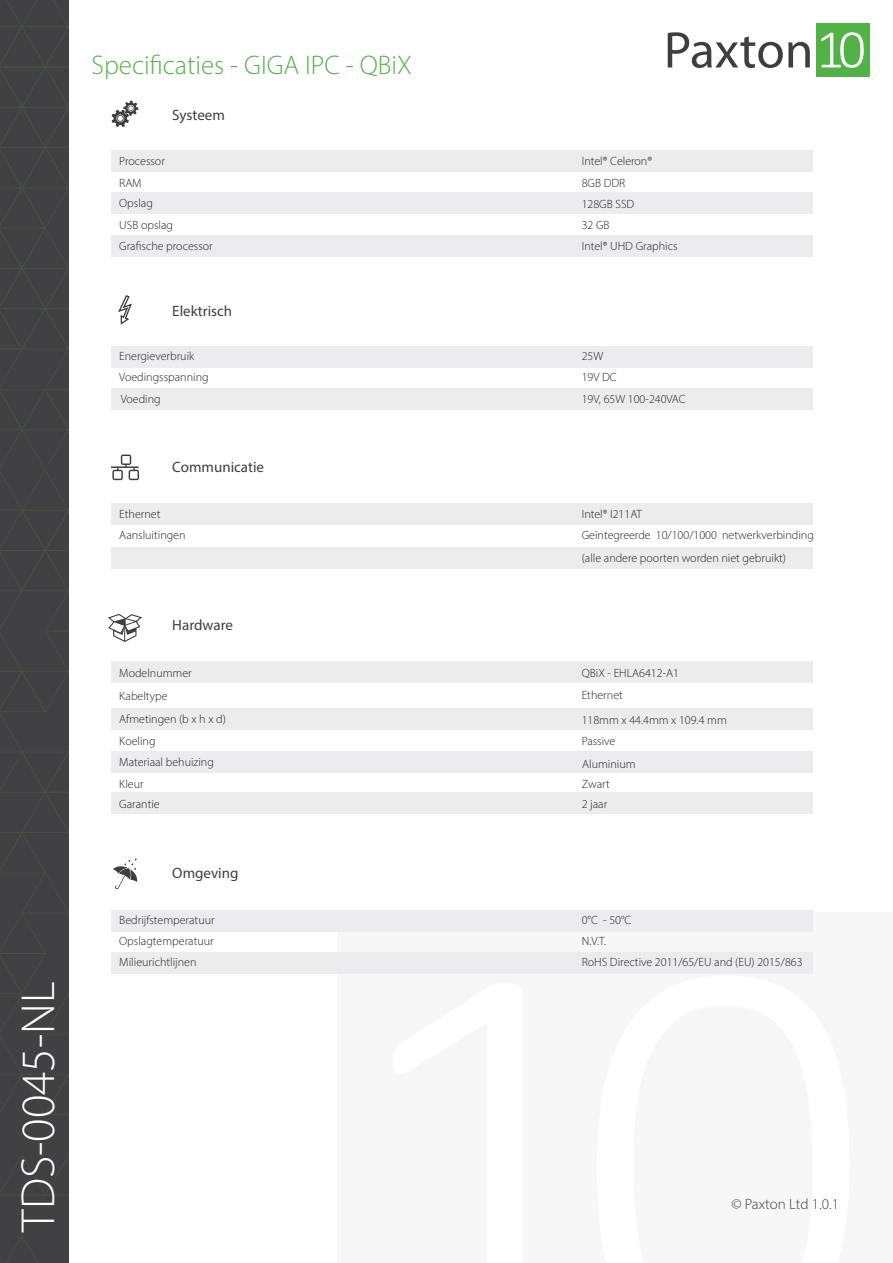
<style>
.page{position:relative;width:893px;height:1263px;background:#fff}
.page>*{position:absolute;margin:0;border:0;box-sizing:border-box;transform-origin:0 0}
.t1{font:300 48px "Myriad Pro";color:#fff}
.t2{font:300 27px "Myriad Pro";color:#53b247}
.t3{font:15px "Myriad Pro";color:#3e3e3f}
.t4{font:300 15px "Myriad Pro";letter-spacing:-.005em;color:#3e3e3f}
.Specs_body_text{font:300 12px/22.5px "Myriad Pro";color:#231f20}
</style>
<div class="page">
<div style="left:0;top:0;width:69px;height:1263px;background:#414042"></div>
<svg style="left:6px;top:1236px;width:32px;height:27px"></svg>
<svg style="left:0;top:0;width:69px;height:1196px"></svg>
<div style="left:337px;top:913px;width:556px;height:350px;background:#f7f7f8"></div>
<div style="left:816px;top:23px;width:53px;height:54px;background:#53b247"></div>
<svg style="left:821px;top:32px;width:43px;height:36px"></svg>
<svg style="left:668px;top:32px;width:142px;height:36px"></svg>
<div style="left:111px;top:547px;width:702px;height:21px;background:#ececee"></div>
<svg style="left:113px;top:858px;width:24px;height:31px"></svg>
<div style="left:111px;top:193px;width:702px;height:21px;background:#ececee"></div>
<div style="left:111px;top:150px;width:702px;height:21px;background:#ececee"></div>
<div style="left:111px;top:346px;width:702px;height:21px;background:#ececee"></div>
<div style="left:111px;top:504px;width:702px;height:21px;background:#ececee"></div>
<div style="left:111px;top:662px;width:702px;height:21px;background:#ececee"></div>
<div style="left:111px;top:910px;width:702px;height:21px;background:#ececee"></div>
<div style="left:111px;top:235px;width:702px;height:22px;background:#ececee"></div>
<div style="left:111px;top:389px;width:702px;height:21px;background:#ececee"></div>
<div style="left:111px;top:709px;width:702px;height:21px;background:#ececee"></div>
<div style="left:111px;top:793px;width:702px;height:21px;background:#ececee"></div>
<div style="left:111px;top:751px;width:702px;height:21px;background:#ececee"></div>
<div style="left:111px;top:952px;width:702px;height:22px;background:#ececee"></div>
<svg style="left:108px;top:614px;width:34px;height:28px"></svg>
<svg style="left:111px;top:454px;width:28px;height:26px"></svg>
<svg style="left:118px;top:295px;width:14px;height:30px"></svg>
<svg style="left:112px;top:101px;width:26px;height:26px"></svg>
<p class="t1" style="left:9px;top:1232px;width:252px;rotate:-90deg">TDS-0045-NL</p>
<p class="t2" style="left:92px;top:49px;width:322px">Specificaties - GIGA IPC - QBiX</p>
<p class="t3" style="left:172px;top:105px;width:54px">Systeem</p>
<p class="Specs_body_text" style="left:119px;top:150px;width:47px">Processor</p>
<p class="Specs_body_text" style="left:582px;top:150px;width:72px">Intel® Celeron®</p>
<p class="Specs_body_text" style="left:119px;top:171px;width:24px">RAM</p>
<p class="Specs_body_text" style="left:119px;top:192px;width:35px">Opslag</p>
<p class="Specs_body_text" style="left:119px;top:214px;width:55px">USB opslag</p>
<p class="Specs_body_text" style="left:119px;top:235px;width:95px">Grafische processor</p>
<p class="Specs_body_text" style="left:582px;top:171px;width:45px">8GB DDR</p>
<p class="Specs_body_text" style="left:582px;top:193px;width:54px">128GB SSD</p>
<p class="Specs_body_text" style="left:582px;top:214px;width:29px">32 GB</p>
<p class="Specs_body_text" style="left:582px;top:235px;width:97px">Intel® UHD Graphics</p>
<p class="t3" style="left:172px;top:302px;width:61px">Elektrisch</p>
<p class="Specs_body_text" style="left:119px;top:344px;width:76px">Energieverbruik</p>
<p class="Specs_body_text" style="left:119px;top:366px;width:91px">Voedingsspanning</p>
<p class="Specs_body_text" style="left:582px;top:344px;width:23px">25W</p>
<p class="Specs_body_text" style="left:582px;top:366px;width:37px">19V DC</p>
<p class="Specs_body_text" style="left:121px;top:387px;width:41px">Voeding</p>
<p class="Specs_body_text" style="left:582px;top:387px;width:106px">19V, 65W 100-240VAC</p>
<p class="t3" style="left:172px;top:458px;width:93px">Communicatie</p>
<p class="Specs_body_text" style="left:119px;top:502px;width:43px">Ethernet</p>
<p class="Specs_body_text" style="left:582px;top:502px;width:62px">Intel® I211AT</p>
<p class="Specs_body_text" style="left:119px;top:524px;width:68px">Aansluitingen</p>
<p class="Specs_body_text" style="left:582px;top:524px;width:234px">Geïntegreerde 10/100/1000 netwerkverbinding (alle andere poorten worden niet gebruikt)</p>
<p class="t3" style="left:172px;top:615px;width:62px">Hardware</p>
<p class="Specs_body_text" style="left:119px;top:662px;width:74px">Modelnummer</p>
<p class="Specs_body_text" style="left:582px;top:662px;width:99px">QBiX - EHLA6412-A1</p>
<p class="Specs_body_text" style="left:119px;top:685px;width:50px">Kabeltype</p>
<p class="Specs_body_text" style="left:582px;top:684px;width:43px">Ethernet</p>
<p class="Specs_body_text" style="left:119px;top:708px;width:108px">Afmetingen (b x h x d)</p>
<p class="Specs_body_text" style="left:582px;top:709px;width:147px">118mm x 44.4mm x 109.4 mm</p>
<p class="Specs_body_text" style="left:119px;top:730px;width:38px">Koeling</p>
<p class="Specs_body_text" style="left:582px;top:730px;width:35px">Passive</p>
<p class="Specs_body_text" style="left:119px;top:751px;width:96px">Materiaal behuizing</p>
<p class="Specs_body_text" style="left:582px;top:752px;width:55px">Aluminium</p>
<p class="Specs_body_text" style="left:119px;top:773px;width:26px">Kleur</p>
<p class="Specs_body_text" style="left:582px;top:773px;width:30px">Zwart</p>
<p class="Specs_body_text" style="left:119px;top:793px;width:42px">Garantie</p>
<p class="Specs_body_text" style="left:582px;top:793px;width:27px">2 jaar</p>
<p class="t3" style="left:172px;top:864px;width:68px">Omgeving</p>
<p class="Specs_body_text" style="left:119px;top:908px;width:97px">Bedrijfstemperatuur</p>
<p class="Specs_body_text" style="left:582px;top:908px;width:51px">0°C - 50°C</p>
<p class="Specs_body_text" style="left:119px;top:930px;width:96px">Opslagtemperatuur</p>
<p class="Specs_body_text" style="left:582px;top:930px;width:26px">N.V.T.</p>
<p class="Specs_body_text" style="left:119px;top:951px;width:79px">Milieurichtlijnen</p>
<p class="Specs_body_text" style="left:582px;top:951px;width:222px">RoHS Directive 2011/65/EU and (EU) 2015/863</p>
<p class="t4" style="left:731px;top:1195px;width:109px">© Paxton Ltd 1.0.1</p>
</div>
